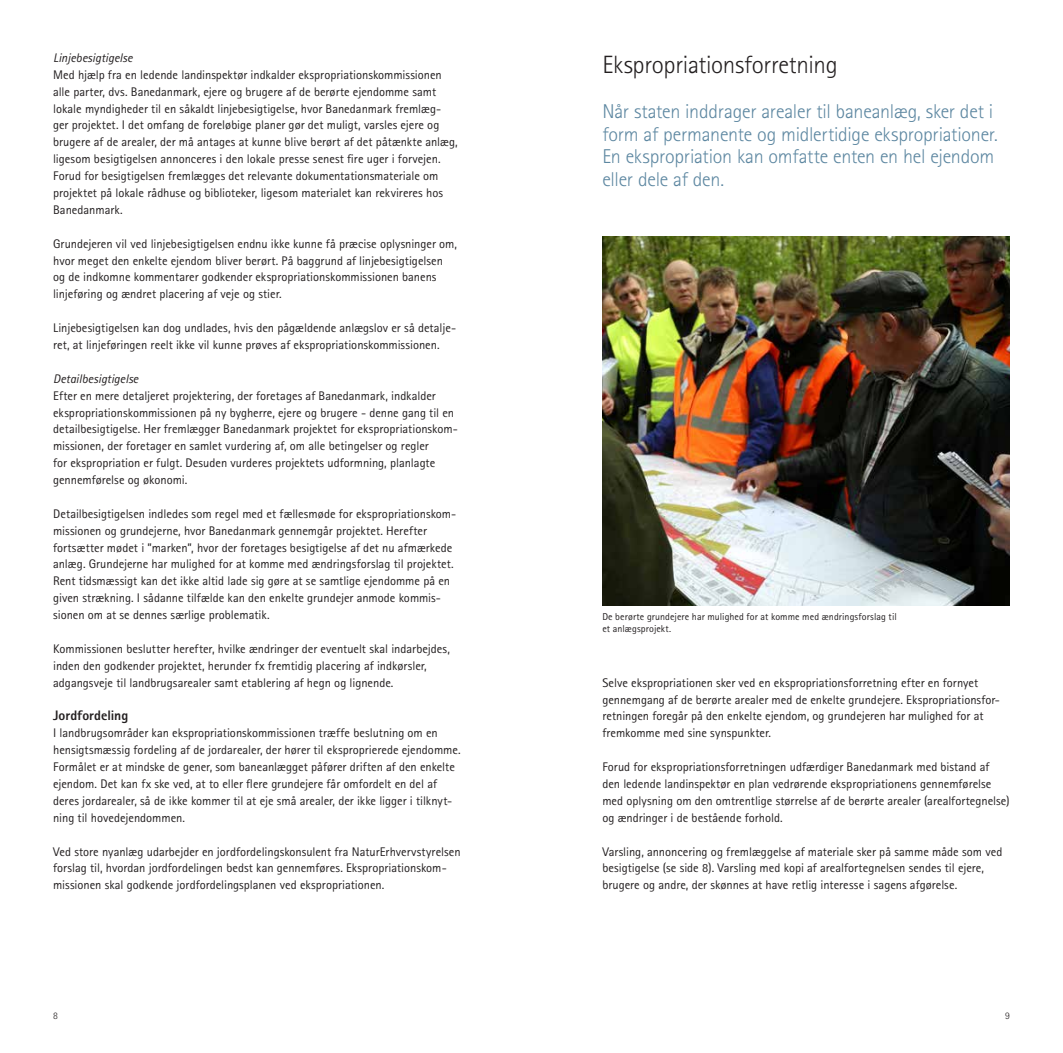
<style>
.page{position:relative;width:1063px;height:1053px;background:#fff}
.page>*{position:absolute;margin:0;border:0;box-sizing:border-box;transform-origin:0 0}
.t1{font:300 25px "Rotis Sans Serif Std";letter-spacing:-.01em;color:#231f20}
.t2{font:300 20px/22.5px "Rotis Sans Serif Std";letter-spacing:-.01em;color:#5d87a1}
.t3{font:800 13.75px "Rotis Sans Serif Std";color:#231f20}
.t4{font:12.5px/16.9px "Rotis Sans Serif Std";color:#231f20}
.t5{font:italic 12.5px "Rotis Sans Serif Std";letter-spacing:-.005em;color:#231f20}
.t6{font:10px/12.5px "Rotis Sans Serif Std";letter-spacing:.01em;color:#231f20}
.t7{font:300 10px "Rotis Sans Serif Std";color:#231f20}
</style>
<div class="page">
<img style="left:602px;top:236px;width:408px;height:370px">
<p class="t5" style="left:53px;top:50px;width:81px">Linjebesigtigelse</p>
<p class="t4" style="left:53px;top:66px;width:406px">Med hjælp fra en ledende landinspektør indkalder ekspropriationskommissionen alle parter, dvs. Banedanmark, ejere og brugere af de berørte ejendomme samt lokale myndigheder til en såkaldt linjebesigtigelse, hvor Banedanmark fremlæg&shy;ger projektet. I det omfang de foreløbige planer gør det muligt, varsles ejere og brugere af de arealer, der må antages at kunne blive berørt af det påtænkte anlæg, ligesom besigtigelsen annonceres i den lokale presse senest fire uger i forvejen.<br>Forud for besigtigelsen fremlægges det relevante dokumentationsmateriale om projektet på lokale rådhuse og biblioteker, ligesom materialet kan rekvireres hos Banedanmark.</p>
<p class="t4" style="left:53px;top:235px;width:405px">Grundejeren vil ved linjebesigtigelsen endnu ikke kunne få præcise oplysninger om, hvor meget den enkelte ejendom bliver berørt. På baggrund af linjebesigtigelsen og de indkomne kommentarer godkender ekspropriationskommissionen banens linjeføring og ændret placering af veje og stier.</p>
<p class="t4" style="left:53px;top:319px;width:405px">Linjebesigtigelsen kan dog undlades, hvis den pågældende anlægslov er så detalje&shy;ret, at linjeføringen reelt ikke vil kunne prøves af ekspropriationskommissionen.</p>
<p class="t5" style="left:53px;top:371px;width:87px">Detailbesigtigelse</p>
<p class="t4" style="left:53px;top:387px;width:406px">Efter en mere detaljeret projektering, der foretages af Banedanmark, indkalder ekspropriationskommissionen på ny bygherre, ejere og brugere - denne gang til en detailbesigtigelse. Her fremlægger Banedanmark projektet for ekspropriationskom&shy;missionen, der foretager en samlet vurdering af, om alle betingelser og regler<br>for ekspropriation er fulgt. Desuden vurderes projektets udformning, planlagte gennemførelse og økonomi.</p>
<p class="t4" style="left:53px;top:505px;width:405px">Detailbesigtigelsen indledes som regel med et fællesmøde for ekspropriationskom&shy;missionen og grundejerne, hvor Banedanmark gennemgår projektet. Herefter fortsætter mødet i ”marken”, hvor der foretages besigtigelse af det nu afmærkede anlæg. Grundejerne har mulighed for at komme med ændringsforslag til projektet.<br>Rent tidsmæssigt kan det ikke altid lade sig gøre at se samtlige ejendomme på en given strækning. I sådanne tilfælde kan den enkelte grundejer anmode kommis&shy;sionen om at se dennes særlige problematik.</p>
<p class="t4" style="left:53px;top:640px;width:398px">Kommissionen beslutter herefter, hvilke ændringer der eventuelt skal indarbejdes, inden den godkender projektet, herunder fx fremtidig placering af indkørsler, adgangsveje til landbrugsarealer samt etablering af hegn og lignende.</p>
<p class="t3" style="left:53px;top:707px;width:77px">Jordfordeling</p>
<p class="t4" style="left:53px;top:724px;width:409px">I landbrugsområder kan ekspropriationskommissionen træffe beslutning om en hensigtsmæssig fordeling af de jordarealer, der hører til eksproprierede ejendomme.<br>Formålet er at mindske de gener, som baneanlægget påfører driften af den enkelte ejendom. Det kan fx ske ved, at to eller flere grundejere får omfordelt en del af deres jordarealer, så de ikke kommer til at eje små arealer, der ikke ligger i tilknyt&shy;ning til hovedejendommen.</p>
<p class="t4" style="left:53px;top:842px;width:409px">Ved store nyanlæg udarbejder en jordfordelingskonsulent fra NaturErhvervstyrelsen forslag til, hvordan jordfordelingen bedst kan gennemføres. Ekspropriationskom&shy;missionen skal godkende jordfordelingsplanen ved ekspropriationen.</p>
<h1 class="t1" style="left:602px;top:50px;width:237px">Ekspropriationsforretning</h1>
<h2 class="t2" style="left:602px;top:100px;width:397px">Når staten inddrager arealer til baneanlæg, sker det i form af permanente og midlertidige ekspropriationer.<br>En ekspropriation kan omfatte enten en hel ejendom eller dele af den.</h2>
<p class="t6" style="left:602px;top:610px;width:296px">De berørte grundejere har mulighed for at komme med ændringsforslag til et anlægsprojekt.</p>
<p class="t4" style="left:602px;top:674px;width:399px">Selve ekspropriationen sker ved en ekspropriationsforretning efter en fornyet gennemgang af de berørte arealer med de enkelte grundejere. Ekspropriationsfor&shy;retningen foregår på den enkelte ejendom, og grundejeren har mulighed for at fremkomme med sine synspunkter.</p>
<p class="t4" style="left:602px;top:758px;width:409px">Forud for ekspropriationsforretningen udfærdiger Banedanmark med bistand af den ledende landinspektør en plan vedrørende ekspropriationens gennemførelse med oplysning om den omtrentlige størrelse af de berørte arealer (arealfortegnelse) og ændringer i de bestående forhold.</p>
<p class="t4" style="left:602px;top:842px;width:402px">Varsling, annoncering og fremlæggelse af materiale sker på samme måde som ved besigtigelse (se side 8). Varsling med kopi af arealfortegnelsen sendes til ejere, brugere og andre, der skønnes at have retlig interesse i sagens afgørelse.</p>
<p class="t7" style="left:53px;top:1009px;width:6px">8</p>
<p class="t7" style="left:1005px;top:1009px;width:6px">9</p>
</div>
